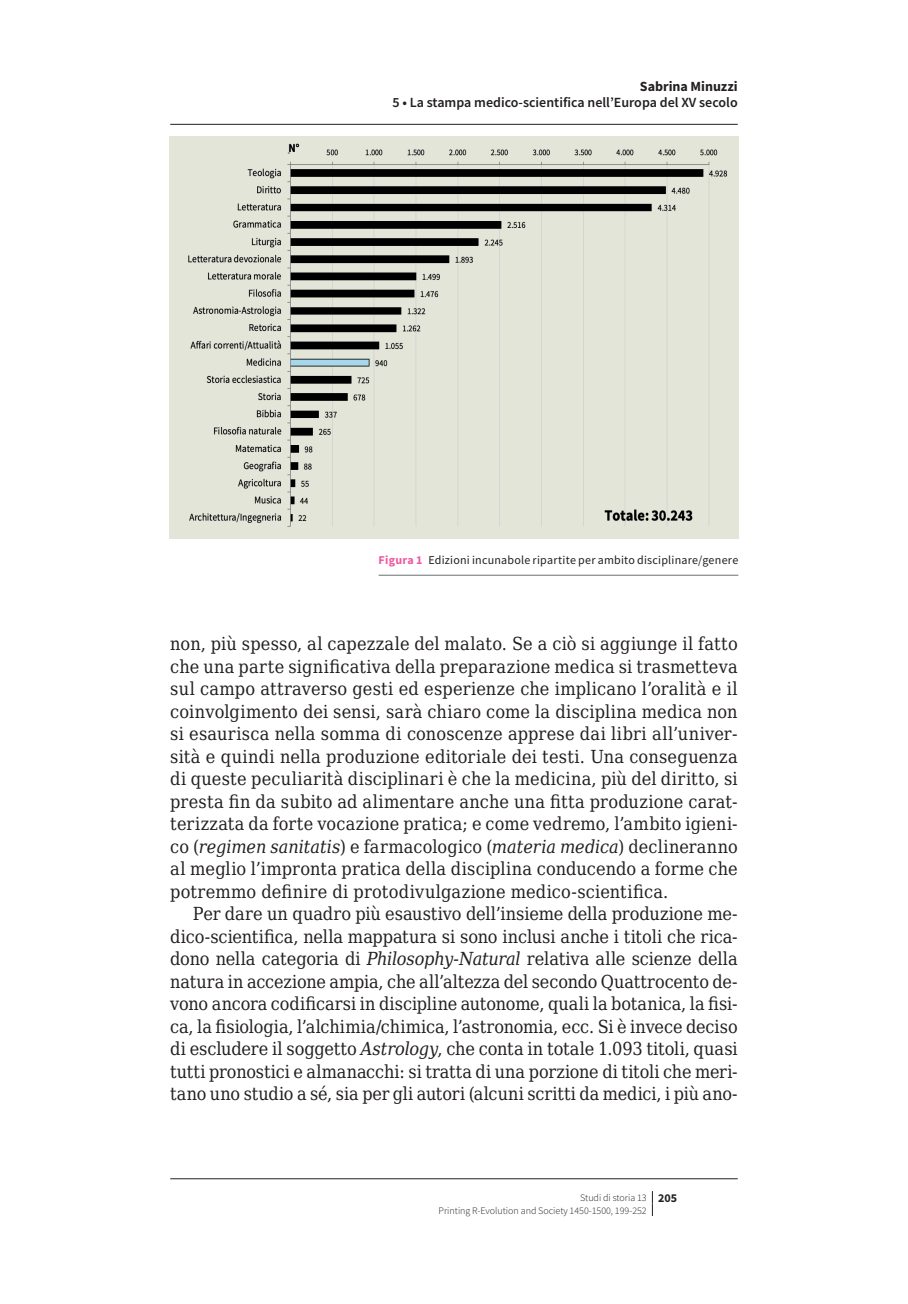
<style>
.page{position:relative;width:908px;height:1304px;background:#fff}
.page>*{position:absolute;margin:0;border:0;box-sizing:border-box;transform-origin:0 0}
.t1{font:18px/22.4px "DejaVu Serif Condensed";letter-spacing:.005em;color:#231f20;text-align:justify}
.t2{font:600 14px "Source Sans Pro";color:#231f20}
.t3{font:700 14px "Source Sans Pro";color:#231f20}
.t4{font:12px "Source Sans Pro";letter-spacing:.02em;color:#231f20}
.t5{font:300 10px/12.4px "Source Sans Pro";color:#231f20}
.s1{font-weight:700;color:#ef59a1}
.s2{font-style:italic}
.s3{font-weight:700;font-size:12px}
</style>
<div class="page">
<svg style="left:651px;top:1191px;width:1px;height:25px"></svg>
<img style="left:169px;top:136px;width:569px;height:403px">
<hr style="left:378px;top:575px;width:360px;height:1px;background:#6c6d70">
<hr style="left:170px;top:124px;width:567px;height:1px;background:#231f20">
<hr style="left:170px;top:1178px;width:567px;height:1px;background:#231f20">
<p class="t3" style="left:639px;top:77px;width:99px">Sabrina Minuzzi</p>
<p class="t2" style="left:392px;top:94px;width:346px">5 • La stampa medico-scientifica nell’Europa del XV secolo</p>
<p class="t4" style="left:378px;top:552px;width:361px"><span class="s1">Figura 1</span> Edizioni incunabole ripartite per ambito disciplinare/genere</p>
<p class="t1" style="left:170px;top:632px;width:568px">non, più spesso, al capezzale del malato. Se a ciò si aggiunge il fatto che una parte significativa della preparazione medica si trasmetteva sul campo attraverso gesti ed esperienze che implicano l’oralità e il coinvolgimento dei sensi, sarà chiaro come la disciplina medica non si esaurisca nella somma di conoscenze apprese dai libri all’univer&shy;sità e quindi nella produzione editoriale dei testi. Una conseguenza di queste peculiarità disciplinari è che la medicina, più del diritto, si presta fin da subito ad alimentare anche una fitta produzione carat&shy;terizzata da forte vocazione pratica; e come vedremo, l’ambito igieni&shy;co (<span class="s2">regimen sanitatis</span>) e farmacologico (<span class="s2">materia medica</span>) declineranno al meglio l’impronta pratica della disciplina conducendo a forme che potremmo definire di protodivulgazione medico-scientifica.</p>
<p class="t1" style="left:170px;top:902px;width:568px;text-indent:23px">Per dare un quadro più esaustivo dell’insieme della produzione me&shy;dico-scientifica, nella mappatura si sono inclusi anche i titoli che rica&shy;dono nella categoria di <span class="s2">Philosophy-Natural</span> relativa alle scienze della natura in accezione ampia, che all’altezza del secondo Quattrocento de&shy;vono ancora codificarsi in discipline autonome, quali la botanica, la fisi&shy;ca, la fisiologia, l’alchimia/chimica, l’astronomia, ecc. Si è invece deciso di escludere il soggetto <span class="s2">Astrology</span>, che conta in totale 1.093 titoli, quasi tutti pronostici e almanacchi: si tratta di una porzione di titoli che meri&shy;tano uno studio a sé, sia per gli autori (alcuni scritti da medici, i più ano-</p>
<p class="t5" style="left:438px;top:1191px;width:240px;text-indent:141px">Studi di storia 13 <span class="s3">205<br></span>Printing R-Evolution and Society 1450-1500, 199-252</p>
</div>
